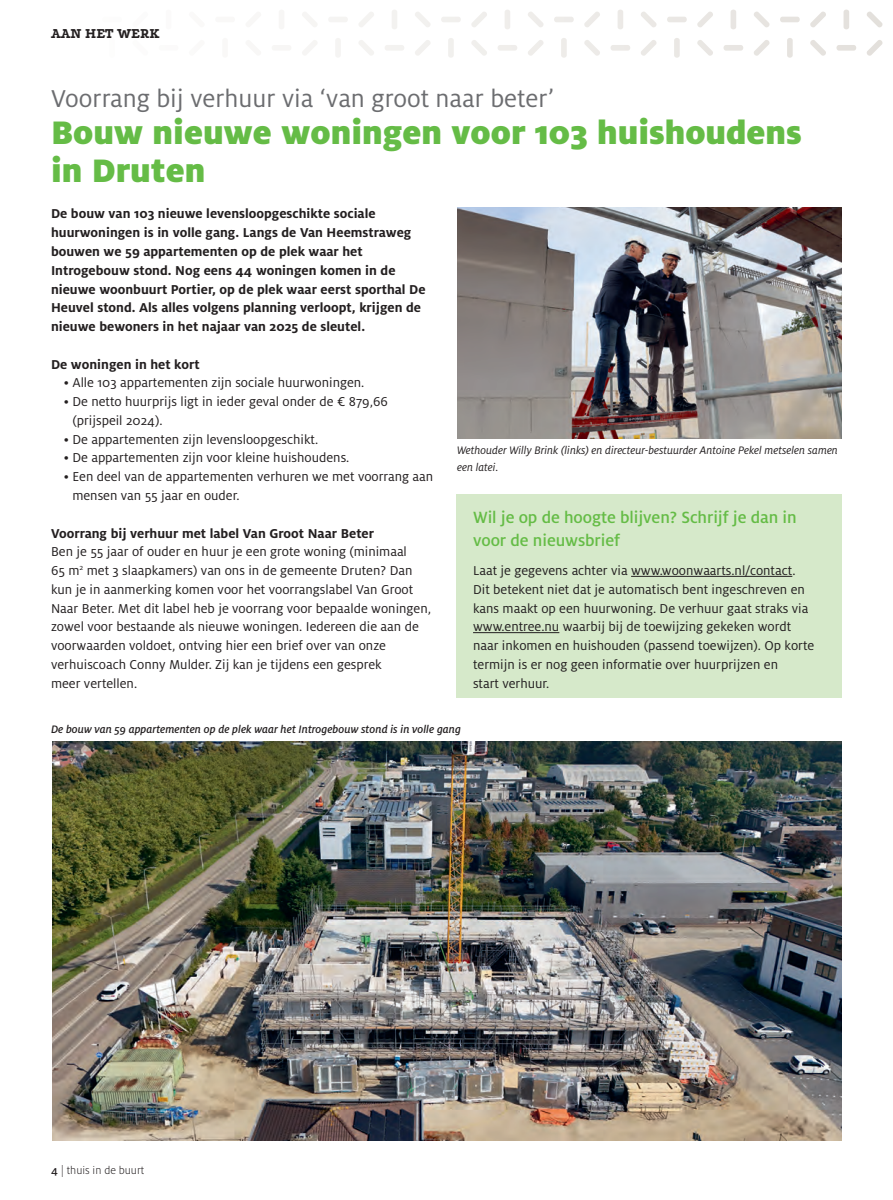
<style>
.page{position:relative;width:893px;height:1200px;background:#fff}
.page>*{position:absolute;margin:0;border:0;box-sizing:border-box;transform-origin:0 0}
.kop_32_bold{font:900 36px "Milo OT";color:#65bc46}
.kopje_Black_18{font:27px "Milo OT";color:#6c6d70}
.kopje_Black_18-2{font:500 18px/22.5px "Milo OT";letter-spacing:-.005em;color:#65bc46}
.rubrieksaanduiding{font:700 15px "Podkova";color:#231f20}
.pt_9_5_12_5{font:14.25px/18.8px "Milo OT";color:#231f20}
.intro_9_5_12_5{font:700 14.25px/18.8px "Milo OT";color:#231f20}
.pt_medium{font:14.25px/18.8px "Milo OT";color:#231f20}
.tk_9_12_5{font:700 14.25px "Milo OT";color:#231f20}
.bijschrift{font:italic 12px/16.5px "Milo OT";color:#231f20}
.bijschrift-2{font:italic 500 12px "Milo OT";color:#231f20}
.t1{font:300 12px "Milo OT";color:#231f20}
.s1{font-weight:500}
</style>
<div class="page">
<div style="left:780px;top:17px;width:20px;height:5px;background:#e6e3df;border-radius:3px"></div>
<div style="left:667px;top:17px;width:20px;height:5px;background:#eae7e4;border-radius:3px"></div>
<div style="left:723px;top:45px;width:20px;height:6px;background:#e8e5e2;border-radius:3px"></div>
<div style="left:836px;top:45px;width:20px;height:6px;background:#e4e1dd;border-radius:3px"></div>
<svg style="left:754px;top:11px;width:16px;height:17px"></svg>
<svg style="left:867px;top:11px;width:16px;height:17px"></svg>
<svg style="left:697px;top:40px;width:16px;height:16px"></svg>
<svg style="left:810px;top:40px;width:16px;height:16px"></svg>
<div style="left:731px;top:10px;width:5px;height:19px;background:#e8e5e2;border-radius:3px"></div>
<div style="left:843px;top:10px;width:6px;height:19px;background:#e4e1dd;border-radius:3px"></div>
<div style="left:674px;top:38px;width:6px;height:20px;background:#eae7e4;border-radius:3px"></div>
<div style="left:787px;top:38px;width:6px;height:20px;background:#e6e3df;border-radius:3px"></div>
<svg style="left:697px;top:11px;width:16px;height:16px"></svg>
<svg style="left:810px;top:11px;width:16px;height:17px"></svg>
<svg style="left:754px;top:40px;width:16px;height:16px"></svg>
<svg style="left:867px;top:40px;width:16px;height:16px"></svg>
<div style="left:554px;top:17px;width:20px;height:5px;background:#edebe9;border-radius:3px"></div>
<div style="left:441px;top:17px;width:20px;height:5px;background:#f1f0ed;border-radius:3px"></div>
<div style="left:498px;top:45px;width:19px;height:6px;background:#f0eeeb;border-radius:3px"></div>
<div style="left:610px;top:45px;width:20px;height:6px;background:#eceae7;border-radius:3px"></div>
<div style="left:385px;top:45px;width:19px;height:6px;background:#f3f2f0;border-radius:3px"></div>
<svg style="left:528px;top:12px;width:16px;height:15px"></svg>
<svg style="left:641px;top:12px;width:16px;height:15px"></svg>
<svg style="left:415px;top:12px;width:15px;height:15px"></svg>
<svg style="left:471px;top:40px;width:16px;height:16px"></svg>
<svg style="left:584px;top:40px;width:16px;height:16px"></svg>
<div style="left:505px;top:10px;width:5px;height:19px;background:#f0eeeb;border-radius:3px"></div>
<div style="left:618px;top:10px;width:5px;height:19px;background:#ece9e6;border-radius:3px"></div>
<div style="left:392px;top:10px;width:5px;height:19px;background:#f3f2f0;border-radius:3px"></div>
<div style="left:448px;top:38px;width:6px;height:20px;background:#f1f0ee;border-radius:3px"></div>
<div style="left:561px;top:38px;width:6px;height:20px;background:#eeece9;border-radius:3px"></div>
<svg style="left:471px;top:12px;width:16px;height:15px"></svg>
<svg style="left:584px;top:12px;width:16px;height:15px"></svg>
<svg style="left:415px;top:40px;width:15px;height:16px"></svg>
<svg style="left:528px;top:40px;width:16px;height:16px"></svg>
<svg style="left:641px;top:40px;width:16px;height:16px"></svg>
<div style="left:328px;top:17px;width:20px;height:5px;background:#f5f4f2;border-radius:3px"></div>
<div style="left:215px;top:17px;width:20px;height:5px;background:#f9f8f7;border-radius:3px"></div>
<div style="left:272px;top:45px;width:19px;height:6px;background:#f7f6f5;border-radius:3px"></div>
<svg style="left:302px;top:12px;width:15px;height:15px"></svg>
<svg style="left:359px;top:40px;width:15px;height:15px"></svg>
<div style="left:279px;top:10px;width:5px;height:19px;background:#f7f6f5;border-radius:3px"></div>
<div style="left:222px;top:38px;width:6px;height:20px;background:#f9f8f7;border-radius:3px"></div>
<div style="left:335px;top:38px;width:6px;height:20px;background:#f5f4f3;border-radius:3px"></div>
<svg style="left:359px;top:12px;width:15px;height:15px"></svg>
<svg style="left:302px;top:40px;width:15px;height:15px"></svg>
<div style="left:159px;top:45px;width:19px;height:6px;background:#fbfafa;border-radius:3px"></div>
<div style="left:166px;top:10px;width:5px;height:19px;background:#fbfafa;border-radius:3px"></div>
<img style="left:52px;top:741px;width:790px;height:399px">
<img style="left:457px;top:207px;width:385px;height:231px">
<div style="left:456px;top:494px;width:386px;height:203px;background:#d6e9ca"></div>
<hr style="left:631px;top:575px;width:161px;height:1px;background:#231f20">
<hr style="left:473px;top:632px;width:86px;height:1px;background:#231f20">
<p class="rubrieksaanduiding" style="left:51px;top:26px;width:110px">AAN HET WERK</p>
<p class="kopje_Black_18" style="left:51px;top:83px;width:505px">Voorrang bij verhuur via ‘van groot naar beter’</p>
<p class="kop_32_bold" style="left:51px;top:112px;width:752px">Bouw nieuwe woningen voor 103 huishoudens</p>
<p class="kop_32_bold" style="left:51px;top:149px;width:156px">in Druten</p>
<p class="intro_9_5_12_5" style="left:51px;top:204px;width:376px">De bouw van 103 nieuwe levensloopgeschikte sociale huurwoningen is in volle gang. Langs de Van Heemstraweg bouwen we 59 appartementen op de plek waar het Introgebouw stond. Nog eens 44 woningen komen in de nieuwe woonbuurt Portier, op de plek waar eerst sporthal De Heuvel stond. Als alles volgens planning verloopt, krijgen de nieuwe bewoners in het najaar van 2025 de sleutel.</p>
<p class="intro_9_5_12_5" style="left:51px;top:354px;width:150px">De woningen in het kort</p>
<p class="pt_9_5_12_5" style="left:64px;top:373px;width:302px">• Alle 103 appartementen zijn sociale huurwoningen.</p>
<p class="pt_9_5_12_5" style="left:72px;top:392px;width:317px;text-indent:-9px">• De netto huurprijs ligt in ieder geval onder de € 879,66 (prijspeil 2024).</p>
<p class="pt_9_5_12_5" style="left:64px;top:430px;width:256px">• De appartementen zijn levensloopgeschikt.</p>
<p class="pt_9_5_12_5" style="left:64px;top:448px;width:287px">• De appartementen zijn voor kleine huishoudens.</p>
<p class="pt_9_5_12_5" style="left:72px;top:467px;width:362px;text-indent:-9px">• Een deel van de appartementen verhuren we met voorrang aan mensen van 55 jaar en ouder.</p>
<p class="tk_9_12_5" style="left:51px;top:525px;width:325px">Voorrang bij verhuur met label Van Groot Naar Beter</p>
<p class="pt_9_5_12_5" style="left:51px;top:542px;width:382px">Ben je 55 jaar of ouder en huur je een grote woning (minimaal<br>65 m<sup>2</sup> met 3 slaapkamers) van ons in de gemeente Druten? Dan kun je in aanmerking komen voor het voorrangslabel Van Groot Naar Beter. Met dit label heb je voorrang voor bepaalde woningen, zowel voor bestaande als nieuwe woningen. Iedereen die aan de voorwaarden voldoet, ontving hier een brief over van onze verhuiscoach Conny Mulder. Zij kan je tijdens een gesprek</p>
<p class="pt_9_5_12_5" style="left:51px;top:673px;width:88px">meer vertellen.</p>
<p class="bijschrift" style="left:457px;top:442px;width:382px">Wethouder Willy Brink (links) en directeur-bestuurder Antoine Pekel metselen samen een latei.</p>
<p class="kopje_Black_18-2" style="left:473px;top:506px;width:325px">Wil je op de hoogte blijven? Schrijf je dan in voor de nieuwsbrief</p>
<p class="pt_medium" style="left:473px;top:561px;width:343px">Laat je gegevens achter via www.woonwaarts.nl/contact.<br>Dit betekent niet dat je automatisch bent ingeschreven en kans maakt op een huurwoning. De verhuur gaat straks via www.entree.nu waarbij bij de toewijzing gekeken wordt naar inkomen en huishouden (passend toewijzen). Op korte termijn is er nog geen informatie over huurprijzen en</p>
<p class="pt_medium" style="left:473px;top:673px;width:78px">start verhuur.</p>
<p class="bijschrift-2" style="left:51px;top:722px;width:412px">De bouw van 59 appartementen op de plek waar het Introgebouw stond is in volle gang</p>
<p class="t1" style="left:51px;top:1163px;width:95px"><span class="s1">4</span> | thuis in de buurt</p>
</div>
